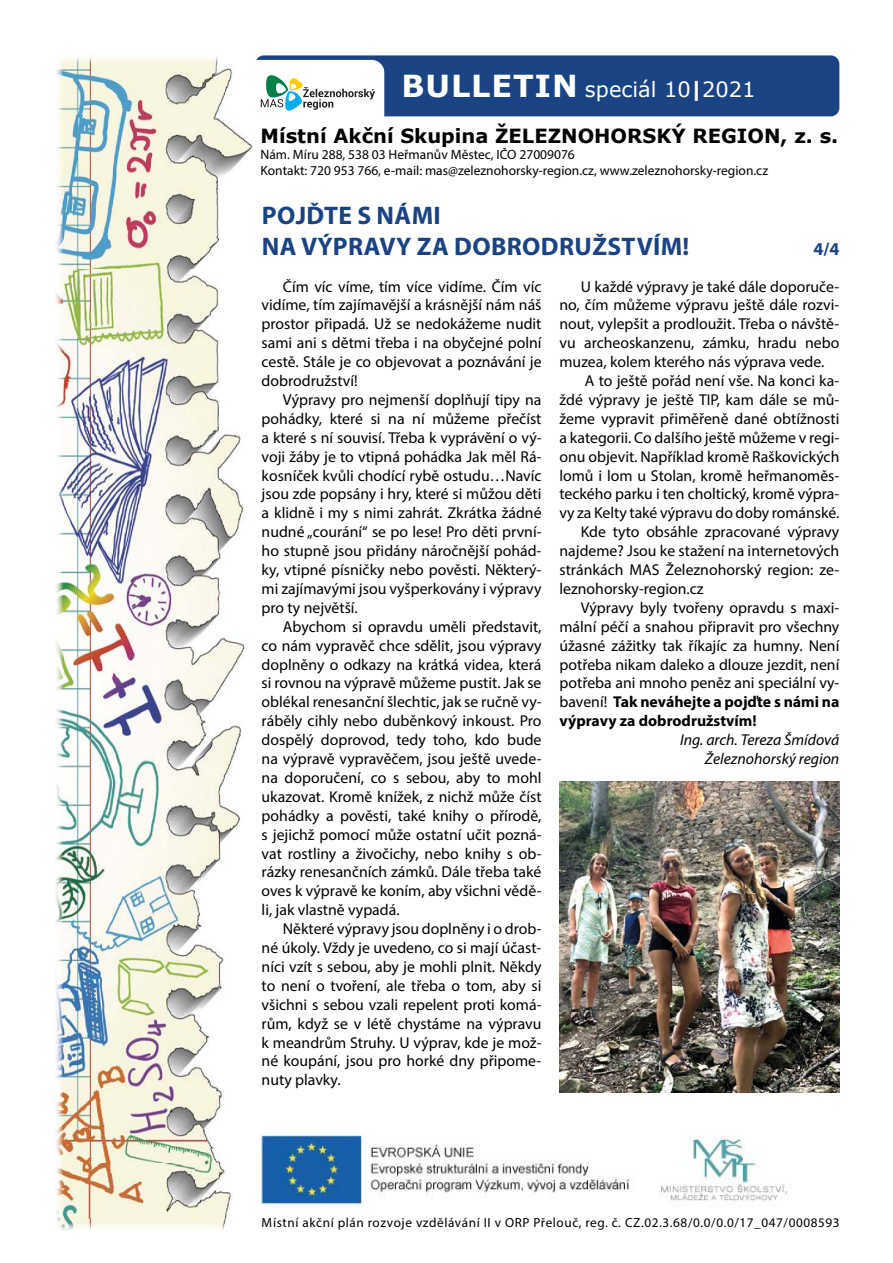
<style>
.page{position:relative;width:893px;height:1263px;background:#fff}
.page>*{position:absolute;margin:0;border:0;box-sizing:border-box;transform-origin:0 0}
.t1{font:700 30.3px "Verdana";letter-spacing:.03em;color:#fff}
.t2{font:700 25.5px/30.6px "Myriad Pro";letter-spacing:.015em;color:#194383}
.t3{font:21px "Verdana";color:#fff}
.t4{font:700 19.5px "Verdana";color:#000}
.t5{font:700 18px "Myriad Pro";color:#194383}
.t6{font:15.75px/18.9px "Myriad Pro";color:#000;text-align:justify}
.t7{font:700 15.75px "Myriad Pro";color:#000}
.t8{font:italic 15.75px/18.9px "Myriad Pro";color:#000;text-align:right}
.t9{font:13.5px/16.2px "Myriad Pro";color:#000}
.t10{font:13.2px "Myriad Pro";letter-spacing:.045em;color:#000}
.s1{font-weight:700}
.s2{font-weight:400}
</style>
<div class="page">
<div style="left:255px;top:55px;width:584px;height:61px;background:#194383;border-radius:9px"></div>
<div style="left:244px;top:60px;width:140px;height:75px;background:#fff;border-radius:13px"></div>
<img style="left:54px;top:55px;width:199px;height:1176px">
<img style="left:244px;top:60px;width:9px;height:75px">
<img style="left:79px;top:1164px;width:116px;height:54px">
<img style="left:248px;top:1123px;width:539px;height:90px">
<svg style="left:261px;top:75px;width:114px;height:36px"></svg>
<img style="left:559px;top:781px;width:280px;height:311px">
<h1 class="t1" style="left:401px;top:66px;width:178px">BULLETIN</h1>
<p class="t4" style="left:260px;top:123px;width:579px">Místní Akční Skupina ŽELEZNOHORSKÝ REGION, z. s.</p>
<p class="t9" style="left:260px;top:148px;width:509px">Nám. Míru 288, 538 03 Heřmanův Městec, IČO 27009076<br>Kontakt: 720 953 766, e-mail: mas@zeleznohorsky-region.cz, www.zeleznohorsky-region.cz</p>
<h3 class="t3" style="left:585px;top:76px;width:172px">speciál 10<span class="s1">|</span>2021</h3>
<h2 class="t2" style="left:262px;top:203px;width:429px">POJĎTE S NÁMI<br>NA VÝPRAVY ZA DOBRODRUŽSTVÍM!</h2>
<p class="t5" style="left:813px;top:242px;width:27px">4/4</p>
<p class="t6" style="left:261px;top:278px;width:281px;text-indent:21px">Čím víc víme, tím více vidíme. Čím víc vidíme, tím zajímavější a krásnější nám náš prostor připadá. Už se nedokážeme nudit sami ani s dětmi třeba i na obyčejné polní cestě. Stále je co objevovat a poznávání je dobrodružství!</p>
<p class="t6" style="left:261px;top:392px;width:281px;text-indent:21px">Výpravy pro nejmenší doplňují tipy na pohádky, které si na ní můžeme přečíst a které s ní souvisí. Třeba k vyprávění o vý&shy;voji žáby je to vtipná pohádka Jak měl Rá&shy;kosníček kvůli chodící rybě ostudu…Navíc jsou zde popsány i hry, které si můžou děti a klidně i my s nimi zahrát. Zkrátka žádné nudné „courání“ se po lese! Pro děti první&shy;ho stupně jsou přidány náročnější pohád&shy;ky, vtipné písničky nebo pověsti. Některý&shy;mi zajímavými jsou vyšperkovány i výpravy pro ty největší.</p>
<p class="t6" style="left:261px;top:619px;width:281px;text-indent:21px">Abychom si opravdu uměli představit, co nám vypravěč chce sdělit, jsou výpravy doplněny o odkazy na krátká videa, která si rovnou na výpravě můžeme pustit. Jak se oblékal renesanční šlechtic, jak se ručně vy&shy;ráběly cihly nebo duběnkový inkoust. Pro dospělý doprovod, tedy toho, kdo bude na výpravě vypravěčem, jsou ještě uvede&shy;na doporučení, co s sebou, aby to mohl ukazovat. Kromě knížek, z nichž může číst pohádky a pověsti, také knihy o přírodě, s jejichž pomocí může ostatní učit pozná&shy;vat rostliny a živočichy, nebo knihy s ob&shy;rázky renesančních zámků. Dále třeba také oves k výpravě ke koním, aby všichni vědě&shy;li, jak vlastně vypadá.</p>
<p class="t6" style="left:261px;top:921px;width:281px;text-indent:21px">Některé výpravy jsou doplněny i o drob&shy;né úkoly. Vždy je uvedeno, co si mají účast&shy;níci vzít s sebou, aby je mohli plnit. Někdy to není o tvoření, ale třeba o tom, aby si všichni s sebou vzali repelent proti komá&shy;rům, když se v létě chystáme na výpravu k meandrům Struhy. U výprav, kde je mož&shy;né koupání, jsou pro horké dny připome&shy;nuty plavky.</p>
<p class="t6" style="left:580px;top:278px;width:260px">U každé výpravy je také dále doporuče-</p>
<p class="t6" style="left:559px;top:297px;width:281px">no, čím můžeme výpravu ještě dále rozvi-</p>
<p class="t6" style="left:559px;top:316px;width:281px">nout, vylepšit a prodloužit. Třeba o návště-</p>
<p class="t6" style="left:559px;top:335px;width:281px">vu archeoskanzenu, zámku, hradu nebo</p>
<p class="t6" style="left:559px;top:354px;width:266px">muzea, kolem kterého nás výprava vede.</p>
<p class="t6" style="left:585px;top:373px;width:256px">A to ještě pořád není vše. Na konci ka-</p>
<p class="t6" style="left:559px;top:392px;width:281px">ždé výpravy je ještě TIP, kam dále se mů-</p>
<p class="t6" style="left:559px;top:411px;width:281px">žeme vypravit přiměřeně dané obtížnosti</p>
<p class="t6" style="left:559px;top:430px;width:281px">a kategorii. Co dalšího ještě můžeme v regi-</p>
<p class="t6" style="left:559px;top:448px;width:281px">onu objevit. Například kromě Raškovických</p>
<p class="t6" style="left:559px;top:467px;width:281px">lomů i lom u Stolan, kromě heřmanoměs-</p>
<p class="t6" style="left:559px;top:486px;width:281px">teckého parku i ten choltický, kromě výpra-</p>
<p class="t6" style="left:559px;top:505px;width:281px">vy za Kelty také výpravu do doby románské.</p>
<p class="t6" style="left:580px;top:524px;width:260px">Kde tyto obsáhle zpracované výpravy</p>
<p class="t6" style="left:559px;top:543px;width:281px">najdeme? Jsou ke stažení na internetových</p>
<p class="t6" style="left:559px;top:562px;width:281px">stránkách MAS Železnohorský region: ze-</p>
<p class="t6" style="left:559px;top:581px;width:146px">leznohorsky-region.cz</p>
<p class="t6" style="left:580px;top:600px;width:260px">Výpravy byly tvořeny opravdu s maxi-</p>
<p class="t6" style="left:559px;top:619px;width:281px">mální péčí a snahou připravit pro všechny</p>
<p class="t6" style="left:559px;top:637px;width:281px">úžasné zážitky tak říkajíc za humny. Není</p>
<p class="t6" style="left:559px;top:656px;width:281px">potřeba nikam daleko a dlouze jezdit, není</p>
<p class="t6" style="left:559px;top:675px;width:281px">potřeba ani mnoho peněz ani speciální vy-</p>
<p class="t7" style="left:559px;top:696px;width:281px"><span class="s2">bavení!</span> Tak neváhejte a pojďte s námi na</p>
<p class="t7" style="left:559px;top:715px;width:199px">výpravy za dobrodružstvím!</p>
<p class="t8" style="left:680px;top:732px;width:161px">Ing. arch. Tereza Šmídová<br>Železnohorský region</p>
<p class="t10" style="left:261px;top:1218px;width:579px">Místní akční plán rozvoje vzdělávání II v ORP Přelouč, reg. č. CZ.02.3.68/0.0/0.0/17_047/0008593</p>
</div>
